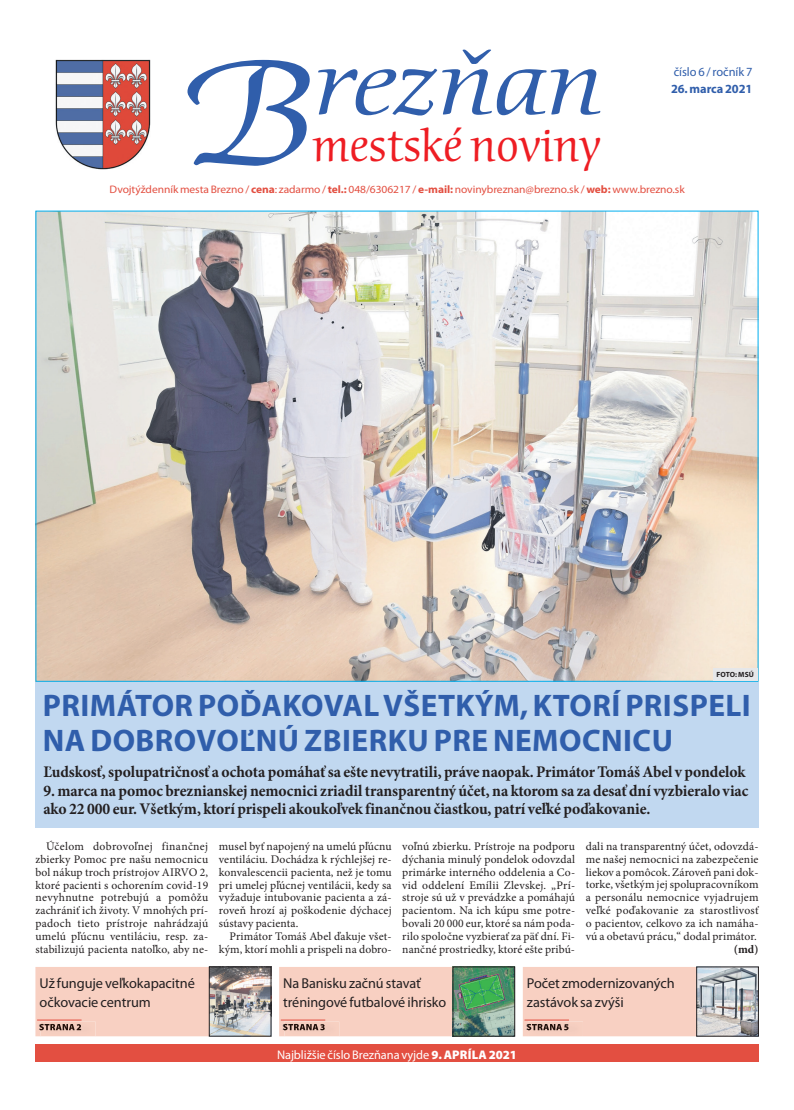
<style>
.page{position:relative;width:794px;height:1110px;background:#fff}
.page>*{position:absolute;margin:0;border:0;box-sizing:border-box;transform-origin:0 0}
.t1{font:italic 142.25px "Cerigo Swa Itc TEE";color:#305eab;scale:1.19 1}
.t2{font:italic 87.25px "Cerigo Swa Itc TEE";letter-spacing:-.005em;color:#305eab;scale:1.19 1}
.t3{font:45.12px "Cerigo Swa Itc TEE";letter-spacing:-.005em;color:#ee1d23}
.t4{font:700 31.25px/35px "Myriad Pro";letter-spacing:.015em;color:#305eab}
.t5{font:700 16.25px/18.8px "Minion Pro";letter-spacing:-.005em;color:#231f20;scale:.96 1}
.t6{font:14.38px/19.5px "Myriad Pro";letter-spacing:-.005em;color:#231f20}
.t7{font:12.5px "Myriad Pro";letter-spacing:-.005em;color:#fff}
.t8{font:12.5px "Myriad Pro";letter-spacing:-.005em;color:#305eab}
.t9{font:700 12.5px "Myriad Pro";letter-spacing:-.005em;color:#305eab}
.t10{font:11.62px/12.9px "Minion Pro";letter-spacing:.01em;color:#231f20;text-align:justify}
.t11{font:700 11.62px "Minion Pro";color:#231f20}
.t12{font:10.88px "Myriad Pro";letter-spacing:-.005em;color:#e34f41;scale:1.05 1}
.t13{font:700 7.5px "Myriad Pro";letter-spacing:.015em;color:#231f20}
.s1{font-weight:700}
.s2{font-weight:900}
</style>
<div class="page">
<img style="left:55px;top:59px;width:96px;height:111px">
<div style="left:35px;top:966px;width:174px;height:69px;background:#f8d0c2"></div>
<div style="left:279px;top:966px;width:174px;height:69px;background:#f8d0c2"></div>
<div style="left:523px;top:967px;width:173px;height:68px;background:#f8d0c2"></div>
<img style="left:211px;top:968px;width:58px;height:65px">
<div style="left:209px;top:966px;width:62px;height:69px;border:1px solid #231f20"></div>
<img style="left:453px;top:968px;width:62px;height:68px">
<div style="left:453px;top:966px;width:62px;height:69px;border:1px solid #231f20"></div>
<div style="left:35px;top:1044px;width:723px;height:17px;background:#e34f41"></div>
<div style="left:35px;top:681px;width:723px;height:146px;background:#c1d8f0"></div>
<img style="left:41px;top:1021px;width:55px;height:14px">
<img style="left:41px;top:1023px;width:40px;height:6px">
<hr style="left:37px;top:1019px;width:45px;height:1px;background:#e34f41">
<img style="left:284px;top:1021px;width:55px;height:14px">
<img style="left:284px;top:1023px;width:41px;height:6px">
<hr style="left:281px;top:1019px;width:44px;height:1px;background:#e34f41">
<img style="left:528px;top:1021px;width:55px;height:14px">
<img style="left:528px;top:1023px;width:40px;height:6px">
<hr style="left:524px;top:1019px;width:45px;height:1px;background:#e34f41">
<img style="left:37px;top:212px;width:719px;height:467px">
<div style="left:713px;top:668px;width:44px;height:12px;background:#e6e7e9"></div>
<img style="left:698px;top:968px;width:58px;height:65px">
<div style="left:696px;top:966px;width:62px;height:69px;border:1px solid #231f20"></div>
<h2 class="t2" style="left:313px;top:34px;width:245px">rezňan</h2>
<h3 class="t3" style="left:312px;top:119px;width:290px">mestské noviny</h3>
<h1 class="t1" style="left:183px;top:33px;width:115px">B</h1>
<p class="t8" style="left:673px;top:64px;width:80px">číslo 6 / ročník 7</p>
<p class="t9" style="left:671px;top:80px;width:83px">26. marca 2021</p>
<p class="t12" style="left:110px;top:183px;width:549px">Dvojtýždenník mesta Brezno /<span class="s1">cena</span>: zadarmo / <span class="s1">tel.:</span> 048/6306217 / <span class="s1">e-mail:</span> novinybreznan@brezno.sk / <span class="s1">web:</span> www.brezno.sk</p>
<p class="t13" style="left:716px;top:669px;width:39px">FOTO: MSÚ</p>
<h3 class="t4" style="left:43px;top:687px;width:709px">PRIMÁTOR POĎAKOVAL VŠETKÝM, KTORÍ PRISPELI<br>NA DOBROVOĽNÚ ZBIERKU PRE NEMOCNICU</h3>
<h3 class="t5" style="left:43px;top:762px;width:733px">Ľudskosť, spolupatričnosť a ochota pomáhať sa ešte nevytratili, práve naopak. Primátor Tomáš Abel v pondelok</h3>
<h3 class="t5" style="left:43px;top:780px;width:736px">9. marca na pomoc breznianskej nemocnici zriadil transparentný účet, na ktorom sa za desať dní vyzbieralo viac ako 22 000 eur. Všetkým, ktorí prispeli akoukoľvek finančnou čiastkou, patrí veľké poďakovanie.</h3>
<p class="t10" style="left:35px;top:839px;width:174px;text-indent:11px">Účelom dobrovoľnej finančnej zbierky Pomoc pre našu nemocnicu bol nákup troch prístrojov AIRVO 2, ktoré pacienti s ochorením covid-19 nevyhnutne potrebujú a pomôžu zachrániť ich životy. V mnohých prí&shy;padoch tieto prístroje nahrádzajú umelú pľúcnu ventiláciu, resp. za&shy;stabilizujú pacienta natoľko, aby ne-</p>
<p class="t10" style="left:219px;top:839px;width:174px">musel byť napojený na umelú pľúcnu ventiláciu. Dochádza k rýchlejšej re&shy;konvalescencii pacienta, než je tomu pri umelej pľúcnej ventilácii, kedy sa vyžaduje intubovanie pacienta a zá&shy;roveň hrozí aj poškodenie dýchacej sústavy pacienta.</p>
<p class="t10" style="left:219px;top:929px;width:174px;text-align:right">Primátor Tomáš Abel ďakuje všet&shy;kým, ktorí mohli a prispeli na dobro-</p>
<p class="t10" style="left:402px;top:839px;width:174px">voľnú zbierku. Prístroje na podporu dýchania minulý pondelok odovzdal primárke interného oddelenia a Co&shy;vid oddelení Emílii Zlevskej. „Prí&shy;stroje sú už v prevádzke a pomáhajú pacientom. Na ich kúpu sme potre&shy;bovali 20 000 eur, ktoré sa nám poda&shy;rilo spoločne vyzbierať za päť dní. Fi&shy;nančné prostriedky, ktoré ešte pribú-</p>
<p class="t10" style="left:586px;top:839px;width:174px">dali na transparentný účet, odovzdá&shy;me našej nemocnici na zabezpečenie liekov a pomôcok. Zároveň pani dok&shy;torke, všetkým jej spolupracovníkom a personálu nemocnice vyjadrujem veľké poďakovanie za starostlivosť o pacientov, celkovo za ich namáha&shy;vú a obetavú prácu,“ dodal primátor.</p>
<p class="t11" style="left:734px;top:940px;width:26px">(md)</p>
<p class="t6" style="left:40px;top:972px;width:157px">Už funguje veľkokapacitné očkovacie centrum</p>
<p class="t6" style="left:283px;top:972px;width:165px">Na Banisku začnú stavať tréningové futbalové ihrisko</p>
<p class="t6" style="left:527px;top:972px;width:149px">Počet zmodernizovaných zastávok sa zvýši</p>
<p class="t7" style="left:277px;top:1046px;width:241px">Najbližšie číslo Brezňana vyjde <span class="s2">9. APRÍLA 2021</span></p>
</div>
